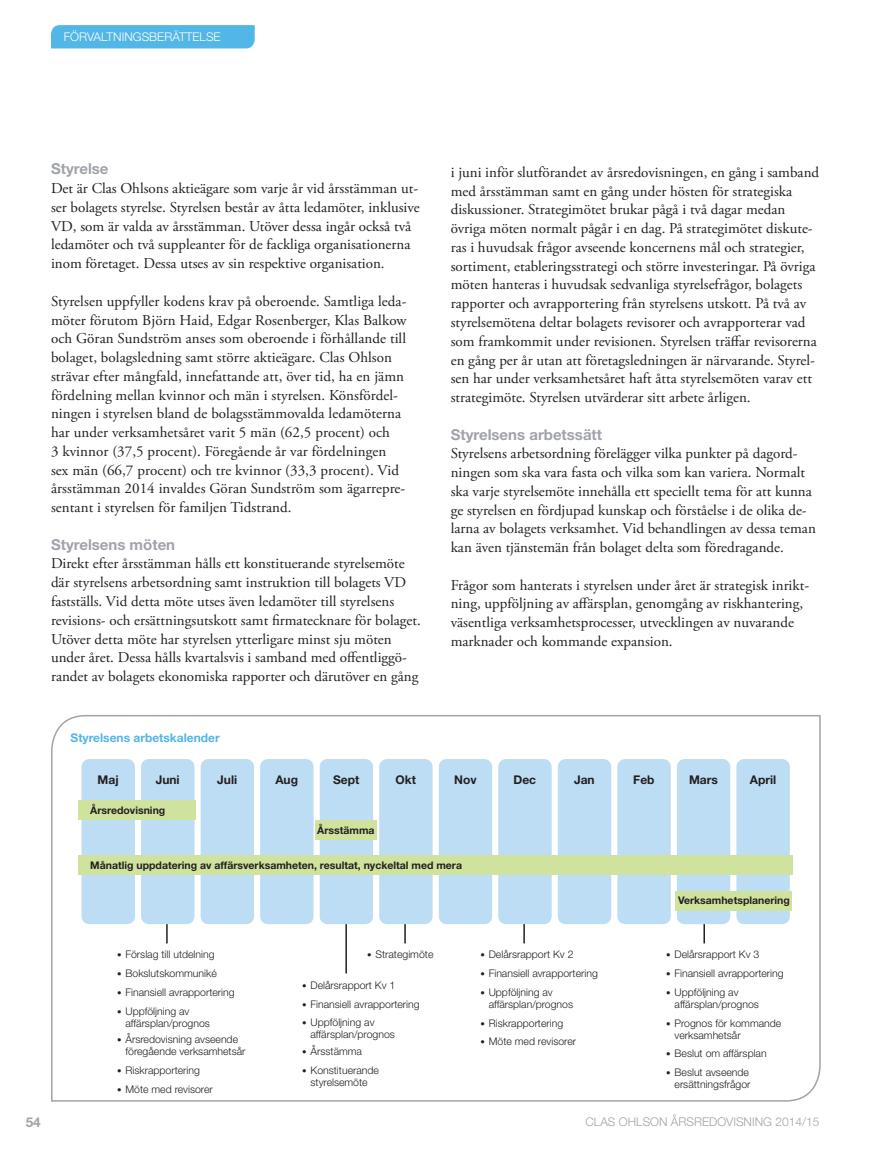
<style>
.page{position:relative;width:893px;height:1149px;background:#fff}
.page>*{position:absolute;margin:0;border:0;box-sizing:border-box;transform-origin:0 0}
.Mellanrubrik_fet_tex{font:15px/18.8px "Adobe Garamond Pro";color:#231f20}
.Brödtext{font:15px/18.8px "Adobe Garamond Pro";letter-spacing:.005em;color:#231f20}
.Mellanrubrik_fet_tex-2{font:700 15px "Helvetica Neue LT Std";color:#a0a3aa}
.t1{font:700 13.5px "Helvetica Neue LT Std";color:#a0a3aa}
.Mellanrubrik_fet_tex-3{font:700 12px "Helvetica Neue LT Std";color:#231f20}
.t2{font:300 12px "Helvetica Neue LT Std";color:#a0a3aa}
.Tabell_rubrik_fet_bl{font:700 12px "Helvetica Neue LT Std";color:#52b6e7}
.Avsnittsrubrik_i_vin{font:300 12px "Helvetica Neue LT Std";color:#fff}
.Mellanrubrik_fet_tex-4{font:300 10.5px/12px "Helvetica Neue LT Std";color:#231f20}
.Mellanrubrik_fet_tex-5{font:700 10.5px "Helvetica Neue LT Std";color:#231f20}
.s1{font-family:"Helvetica Neue LT Std";font-weight:700;color:#a0a3aa}
.s2{font-size:9px}
</style>
<div class="page">
<div style="left:51px;top:25px;width:204px;height:23px;background:#52b6e7"></div>
<svg style="left:51px;top:715px;width:770px;height:386px"></svg>
<p class="Avsnittsrubrik_i_vin" style="left:64px;top:30px;width:158px">FÖRVALTNINGSBERÄTTELSE</p>
<p class="Mellanrubrik_fet_tex-2" style="left:51px;top:160px;width:59px">Styrelse</p>
<p class="Mellanrubrik_fet_tex" style="left:51px;top:179px;width:370px">Det är Clas Ohlsons aktieägare som varje år vid årsstämman ut&shy;ser bolagets styrelse. Styrelsen består av åtta ledamöter, inklusive VD, som är valda av årsstämman. Utöver dessa ingår också två ledamöter och två suppleanter för de fackliga organisationerna inom företaget. Dessa utses av sin respektive organisation.</p>
<p class="Brödtext" style="left:51px;top:292px;width:357px">Styrelsen uppfyller kodens krav på oberoende. Samtliga leda&shy;möter förutom Björn Haid, Edgar Rosenberger, Klas Balkow och Göran Sundström anses som oberoende i förhållande till bolaget, bolagsledning samt större aktieägare. Clas Ohlson strävar efter mångfald, innefattande att, över tid, ha en jämn fördelning mellan kvinnor och män i styrelsen. Könsfördel&shy;ningen i styrelsen bland de bolagsstämmovalda ledamöterna har under verksamhetsåret varit 5 män (62,5 procent) och<br>3 kvinnor (37,5 procent). Föregående år var fördelningen sex män (66,7 procent) och tre kvinnor (33,3 procent). Vid årsstämman 2014 invaldes Göran Sundström som ägarrepre&shy;sentant i styrelsen för familjen Tidstrand.</p>
<p class="Mellanrubrik_fet_tex" style="left:51px;top:536px;width:371px"><span class="s1">Styrelsens möten<br></span>Direkt efter årsstämman hålls ett konstituerande styrelsemöte där styrelsens arbetsordning samt instruktion till bolagets VD fastställs. Vid detta möte utses även ledamöter till styrelsens revisions- och ersättningsutskott samt firmatecknare för bolaget.<br>Utöver detta möte har styrelsen ytterligare minst sju möten under året. Dessa hålls kvartalsvis i samband med offentliggö&shy;randet av bolagets ekonomiska rapporter och därutöver en gång</p>
<p class="Tabell_rubrik_fet_bl" style="left:71px;top:730px;width:151px">Styrelsens arbetskalender</p>
<p class="Mellanrubrik_fet_tex" style="left:451px;top:163px;width:370px">i juni inför slutförandet av årsredovisningen, en gång i samband med årsstämman samt en gång under hösten för strategiska diskussioner. Strategimötet brukar pågå i två dagar medan övriga möten normalt pågår i en dag. På strategimötet diskute&shy;ras i huvudsak frågor avseende koncernens mål och strategier, sortiment, etableringsstrategi och större investeringar. På övriga möten hanteras i huvudsak sedvanliga styrelsefrågor, bolagets rapporter och avrapportering från styrelsens utskott. På två av styrelsemötena deltar bolagets revisorer och avrapporterar vad som framkommit under revisionen. Styrelsen träffar revisorerna en gång per år utan att företagsledningen är närvarande. Styrel&shy;sen har under verksamhetsåret haft åtta styrelsemöten varav ett strategimöte. Styrelsen utvärderar sitt arbete årligen.</p>
<p class="Mellanrubrik_fet_tex" style="left:451px;top:426px;width:367px"><span class="s1">Styrelsens arbetssätt<br></span>Styrelsens arbetsordning förelägger vilka punkter på dagord&shy;ningen som ska vara fasta och vilka som kan variera. Normalt ska varje styrelsemöte innehålla ett speciellt tema för att kunna ge styrelsen en fördjupad kunskap och förståelse i de olika de&shy;larna av bolagets verksamhet. Vid behandlingen av dessa teman kan även tjänstemän från bolaget delta som föredragande.</p>
<p class="Brödtext" style="left:451px;top:576px;width:360px">Frågor som hanterats i styrelsen under året är strategisk inrikt&shy;ning, uppföljning av affärsplan, genomgång av riskhantering, väsentliga verksamhetsprocesser, utvecklingen av nuvarande marknader och kommande expansion.</p>
<p class="Mellanrubrik_fet_tex-3" style="left:98px;top:771px;width:23px">Maj</p>
<p class="Mellanrubrik_fet_tex-3" style="left:156px;top:771px;width:25px">Juni</p>
<p class="Mellanrubrik_fet_tex-3" style="left:217px;top:771px;width:21px">Juli</p>
<p class="Mellanrubrik_fet_tex-3" style="left:275px;top:771px;width:24px">Aug</p>
<p class="Mellanrubrik_fet_tex-3" style="left:333px;top:771px;width:28px">Sept</p>
<p class="Mellanrubrik_fet_tex-3" style="left:396px;top:771px;width:22px">Okt</p>
<p class="Mellanrubrik_fet_tex-3" style="left:454px;top:771px;width:24px">Nov</p>
<p class="Mellanrubrik_fet_tex-3" style="left:514px;top:771px;width:24px">Dec</p>
<p class="Mellanrubrik_fet_tex-3" style="left:574px;top:771px;width:22px">Jan</p>
<p class="Mellanrubrik_fet_tex-3" style="left:633px;top:771px;width:23px">Feb</p>
<p class="Mellanrubrik_fet_tex-3" style="left:689px;top:771px;width:30px">Mars</p>
<p class="Mellanrubrik_fet_tex-3" style="left:750px;top:771px;width:28px">April</p>
<p class="Mellanrubrik_fet_tex-5" style="left:90px;top:803px;width:77px">Årsredovisning</p>
<p class="Mellanrubrik_fet_tex-5" style="left:317px;top:823px;width:59px">Årsstämma</p>
<p class="Mellanrubrik_fet_tex-5" style="left:90px;top:858px;width:373px">Månatlig uppdatering av affärsverksamheten, resultat, nyckeltal med mera</p>
<p class="Mellanrubrik_fet_tex-4" style="left:117px;top:948px;width:99px"><span class="s2">•</span> Förslag till utdelning</p>
<p class="Mellanrubrik_fet_tex-4" style="left:117px;top:966px;width:101px"><span class="s2">•</span> Bokslutskommuniké</p>
<p class="Mellanrubrik_fet_tex-4" style="left:117px;top:985px;width:119px"><span class="s2">•</span> Finansiell avrapportering</p>
<p class="Mellanrubrik_fet_tex-4" style="left:126px;top:1004px;width:86px;text-indent:-8px"><span class="s2">•</span> Uppföljning av affärsplan/prognos</p>
<p class="Mellanrubrik_fet_tex-4" style="left:126px;top:1032px;width:122px;text-indent:-8px"><span class="s2">•</span> Årsredovisning avseende föregående verksamhetsår</p>
<p class="Mellanrubrik_fet_tex-4" style="left:117px;top:1063px;width:84px"><span class="s2">•</span> Riskrapportering</p>
<p class="Mellanrubrik_fet_tex-4" style="left:117px;top:1082px;width:97px"><span class="s2">•</span> Möte med revisorer</p>
<p class="Mellanrubrik_fet_tex-4" style="left:367px;top:948px;width:68px"><span class="s2">•</span> Strategimöte</p>
<p class="Mellanrubrik_fet_tex-4" style="left:302px;top:978px;width:95px"><span class="s2">•</span> Delårsrapport Kv 1</p>
<p class="Mellanrubrik_fet_tex-4" style="left:302px;top:997px;width:119px"><span class="s2">•</span> Finansiell avrapportering</p>
<p class="Mellanrubrik_fet_tex-4" style="left:311px;top:1016px;width:86px;text-indent:-8px"><span class="s2">•</span> Uppföljning av affärsplan/prognos</p>
<p class="Mellanrubrik_fet_tex-4" style="left:302px;top:1044px;width:61px"><span class="s2">•</span> Årsstämma</p>
<p class="Mellanrubrik_fet_tex-4" style="left:302px;top:1063px;width:78px;text-align:center"><span class="s2">•</span> Konstituerande styrelsemöte</p>
<p class="Mellanrubrik_fet_tex-4" style="left:480px;top:948px;width:95px"><span class="s2">•</span> Delårsrapport Kv 2</p>
<p class="Mellanrubrik_fet_tex-4" style="left:480px;top:966px;width:119px"><span class="s2">•</span> Finansiell avrapportering</p>
<p class="Mellanrubrik_fet_tex-4" style="left:489px;top:985px;width:86px;text-indent:-8px"><span class="s2">•</span> Uppföljning av affärsplan/prognos</p>
<p class="Mellanrubrik_fet_tex-4" style="left:480px;top:1016px;width:84px"><span class="s2">•</span> Riskrapportering</p>
<p class="Mellanrubrik_fet_tex-4" style="left:480px;top:1035px;width:97px"><span class="s2">•</span> Möte med revisorer</p>
<p class="Mellanrubrik_fet_tex-5" style="left:678px;top:893px;width:113px">Verksamhetsplanering</p>
<p class="Mellanrubrik_fet_tex-4" style="left:666px;top:948px;width:95px"><span class="s2">•</span> Delårsrapport Kv 3</p>
<p class="Mellanrubrik_fet_tex-4" style="left:666px;top:966px;width:119px"><span class="s2">•</span> Finansiell avrapportering</p>
<p class="Mellanrubrik_fet_tex-4" style="left:674px;top:985px;width:86px;text-indent:-8px"><span class="s2">•</span> Uppföljning av affärsplan/prognos</p>
<p class="Mellanrubrik_fet_tex-4" style="left:674px;top:1016px;width:108px;text-indent:-8px"><span class="s2">•</span> Prognos för kommande verksamhetsår</p>
<p class="Mellanrubrik_fet_tex-4" style="left:666px;top:1047px;width:102px"><span class="s2">•</span> Beslut om affärsplan</p>
<p class="Mellanrubrik_fet_tex-4" style="left:666px;top:1065px;width:86px;text-align:right"><span class="s2">•</span> Beslut avseende ersättningsfrågor</p>
<p class="t1" style="left:26px;top:1112px;width:17px">54</p>
<p class="t2" style="left:585px;top:1113px;width:235px">CLAS OHLSON ÅRSREDOVISNING 2014/15</p>
</div>
